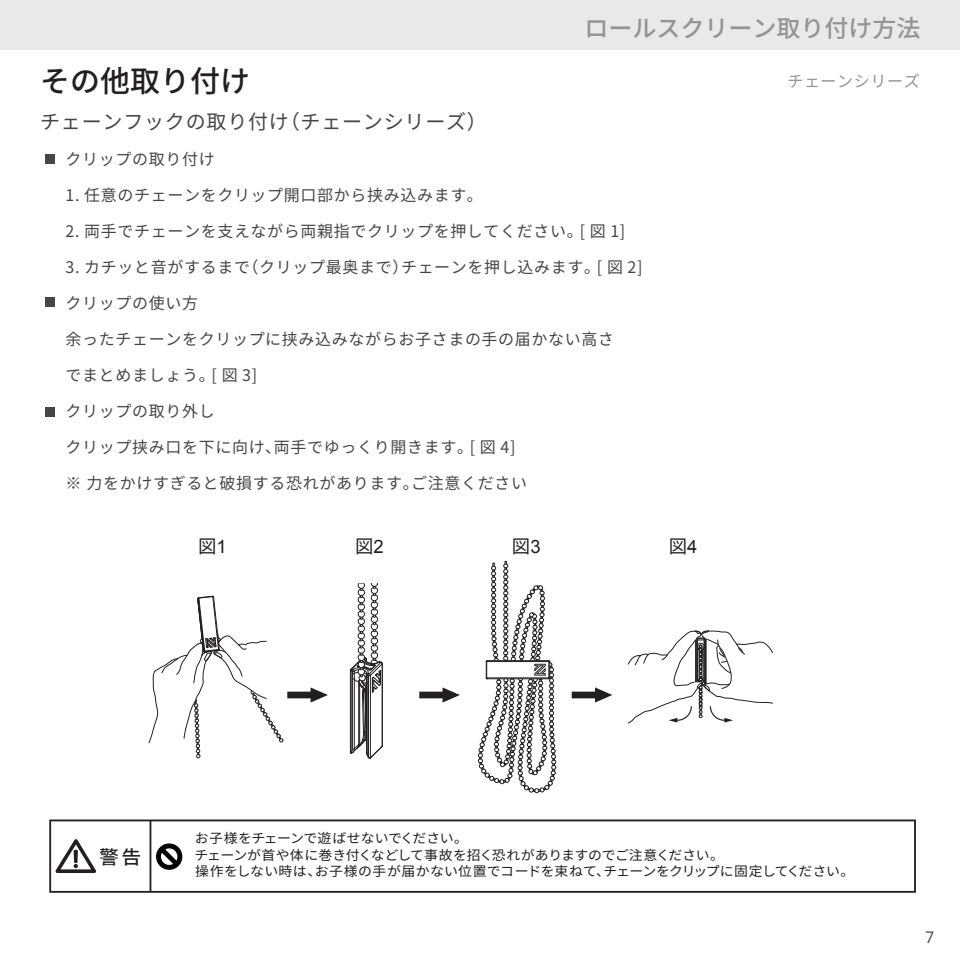
<style>
.page{position:relative;width:960px;height:960px;background:#fff}
.page>*{position:absolute;margin:0;border:0;box-sizing:border-box;transform-origin:0 0}
.t1{font:500 30px "Noto Sans CJ Kjp";color:#231f20}
.t2{font:500 24px "Noto Sans CJ Kjp";color:#939498}
.t3{font:20px "Noto Sans CJ Kjp";letter-spacing:.04em;color:#454647}
.t4{font:500 18.8px "Noto Sans CJ Kjp";color:#231f20;scale:1.05 1}
.t5{font:18.4px "Noto Sans CJ Kjp";color:#231f20}
.t6{font:16px "Noto Sans CJ Kjp";letter-spacing:.04em;color:#454647}
.t7{font:16px "Noto Sans CJ Kjp";letter-spacing:.04em;color:#939498}
.t8{font:16px "Open Sans";color:#454646}
.t9{font:13.3px/16.5px "Noto Sans CJ Kjp";letter-spacing:-.005em;color:#231f20;scale:1.04 1}
.s1{font-family:"Arial"}
</style>
<div class="page">
<div style="left:45px;top:154px;width:9px;height:9px;background:#454646"></div>
<div style="left:45px;top:297px;width:9px;height:9px;background:#454646"></div>
<div style="left:45px;top:408px;width:9px;height:9px;background:#454646"></div>
<div style="left:0;top:0;width:960px;height:50px;background:#e9e9e9"></div>
<svg style="left:156px;top:843px;width:26px;height:27px"></svg>
<div style="left:49px;top:820px;width:867px;height:73px;border:2px solid #231f20"></div>
<svg style="left:55px;top:839px;width:41px;height:34px"></svg>
<hr style="left:150px;top:820px;width:1px;height:72px;background:#231f20">
<svg style="left:478px;top:561px;width:79px;height:233px"></svg>
<svg style="left:627px;top:630px;width:146px;height:94px"></svg>
<svg style="left:349px;top:583px;width:34px;height:176px"></svg>
<svg style="left:148px;top:595px;width:180px;height:164px"></svg>
<svg style="left:419px;top:687px;width:41px;height:16px"></svg>
<svg style="left:572px;top:687px;width:40px;height:16px"></svg>
<h2 class="t2" style="left:584px;top:15px;width:337px">ロールスクリーン取り付け方法</h2>
<h1 class="t1" style="left:40px;top:64px;width:212px">その他取り付け</h1>
<p class="t7" style="left:787px;top:72px;width:134px">チェーンシリーズ</p>
<p class="t3" style="left:40px;top:110px;width:448px">チェーンフックの取り付け（チェーンシリーズ）</p>
<p class="t6" style="left:66px;top:150px;width:151px">クリップの取り付け</p>
<p class="t6" style="left:66px;top:186px;width:419px">1. 任意のチェーンをクリップ開口部から挟み込みます。</p>
<p class="t6" style="left:66px;top:222px;width:561px">2. 両手でチェーンを支えながら両親指でクリップを押してください。[ 図 1]</p>
<p class="t6" style="left:66px;top:258px;width:578px">3. カチッと音がするまで（クリップ最奥まで）チェーンを押し込みます。[ 図 2]</p>
<p class="t6" style="left:66px;top:294px;width:134px">クリップの使い方</p>
<p class="t6" style="left:66px;top:330px;width:550px">余ったチェーンをクリップに挟み込みながらお子さまの手の届かない高さ</p>
<p class="t6" style="left:66px;top:366px;width:193px">でまとめましょう。[ 図 3]</p>
<p class="t6" style="left:66px;top:402px;width:151px">クリップの取り外し</p>
<p class="t6" style="left:66px;top:438px;width:451px">クリップ挟み口を下に向け、両手でゆっくり開きます。[ 図 4]</p>
<p class="t6" style="left:66px;top:474px;width:463px">※ 力をかけすぎると破損する恐れがあります。ご注意ください</p>
<p class="t5" style="left:198px;top:536px;width:30px">図<span class="s1">1</span></p>
<p class="t5" style="left:355px;top:536px;width:30px">図<span class="s1">2</span></p>
<p class="t5" style="left:512px;top:536px;width:30px">図<span class="s1">3</span></p>
<p class="t5" style="left:669px;top:536px;width:30px">図<span class="s1">4</span></p>
<p class="t4" style="left:99px;top:847px;width:42px">警 告</p>
<p class="t9" style="left:195px;top:831px;width:636px">お子様をチェーンで遊ばせないでください。<br>チェーンが首や体に巻き付くなどして事故を招く恐れがありますのでご注意ください。<br>操作をしない時は、お子様の手が届かない位置でコードを束ねて、チェーンをクリップに固定してください。</p>
<p class="t8" style="left:925px;top:926px;width:11px">7</p>
</div>
